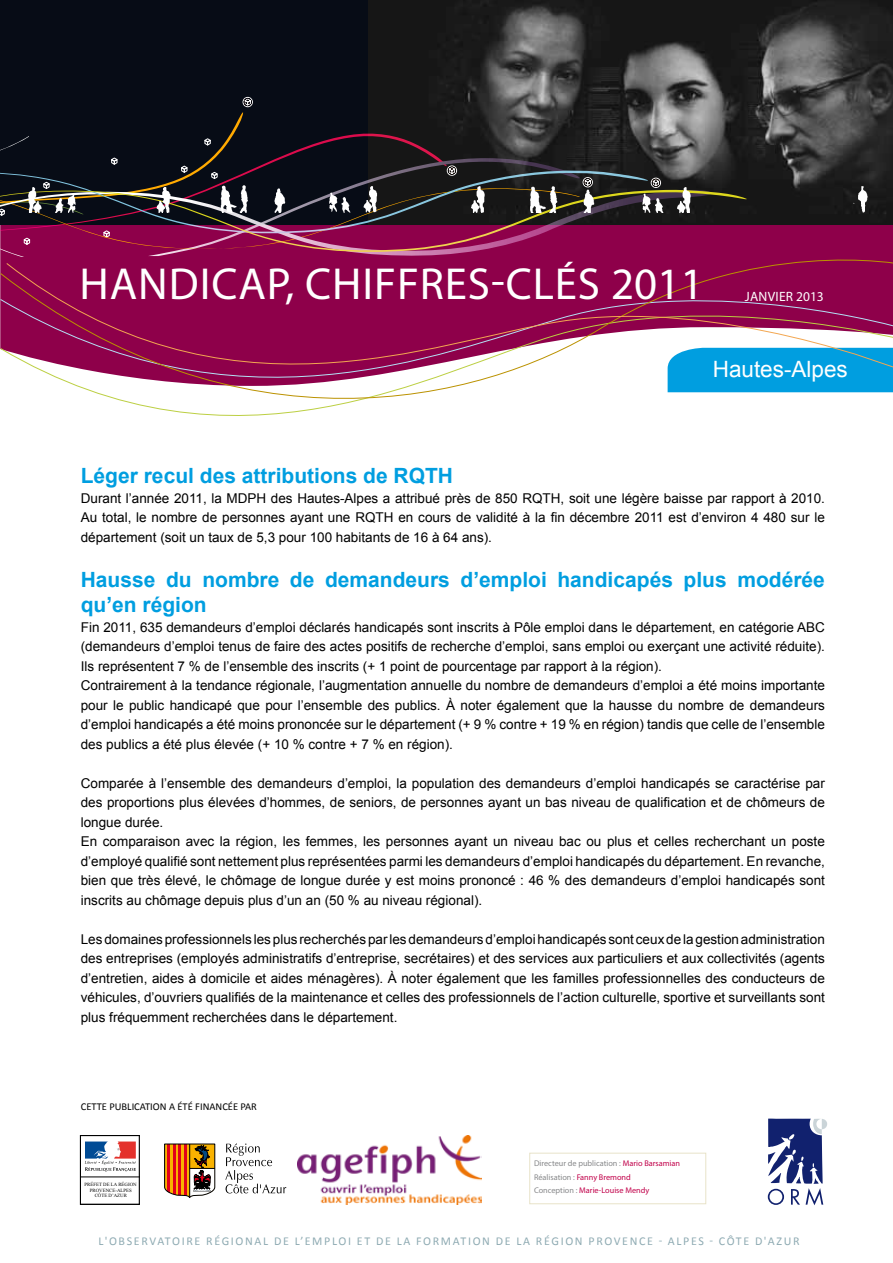
<style>
.page{position:relative;width:893px;height:1263px;background:#fff}
.page>*{position:absolute;margin:0;border:0;box-sizing:border-box;transform-origin:0 0}
.t1{font:45px "Myriad Pro";letter-spacing:.02em;color:#fff}
.t2{font:22.5px "Arial";color:#fff}
.t3{font:700 21px/25.5px "Arial";color:#009ee0}
.t4{font:13.5px/19.5px "Arial";color:#000;text-align:justify}
.t5{font:13.5px "Myriad Pro";letter-spacing:.02em;color:#fff}
.t6{font:12px "Calibri";letter-spacing:.135em;color:#8fabb3}
.t7{font:10.5px "Calibri";color:#000}
.t8{font:8.25px/13.5px "Myriad Pro";color:#87888a}
.t9{font:4.8px/5.8px "Times New Roman";color:#000;text-align:center}
.s1{color:#c1004a}
</style>
<div class="page">
<div style="left:0;top:224px;width:893px;height:34px;background:#8e004a"></div>
<div style="left:0;top:258px;width:893px;height:94px;background:#8e004a"></div>
<svg style="left:6px;top:262px;width:887px;height:154px"></svg>
<svg style="left:225px;top:1143px;width:61px;height:50px"></svg>
<svg style="left:164px;top:1144px;width:51px;height:54px;background:#bb6e36"></svg>
<svg style="left:85px;top:1141px;width:51px;height:30px"></svg>
<hr style="left:81px;top:1177px;width:58px;height:1px;background:#000">
<div style="left:80px;top:1135px;width:59px;height:69px;border:1px solid #000"></div>
<div style="left:0;top:0;width:893px;height:224px;background:#070c16"></div>
<img style="left:368px;top:0;width:525px;height:224px">
<svg style="left:768px;top:1118px;width:59px;height:87px"></svg>
<img style="left:297px;top:1135px;width:184px;height:69px">
<div style="left:243px;top:97px;width:10px;height:10px;border:1px solid #fff;border-radius:50%"></div>
<svg style="left:244px;top:98px;width:7px;height:8px"></svg>
<svg style="left:0;top:112px;width:591px;height:48px"></svg>
<svg style="left:0;top:255px;width:711px;height:2px"></svg>
<svg style="left:0;top:160px;width:648px;height:30px"></svg>
<svg style="left:0;top:190px;width:747px;height:65px"></svg>
<div style="left:651px;top:178px;width:10px;height:10px;border:1px solid #fff;border-radius:50%"></div>
<img style="left:147px;top:179px;width:26px;height:33px">
<img style="left:833px;top:179px;width:60px;height:33px">
<img style="left:465px;top:179px;width:25px;height:33px">
<img style="left:523px;top:179px;width:87px;height:33px">
<img style="left:639px;top:179px;width:57px;height:33px">
<img style="left:22px;top:179px;width:57px;height:33px">
<img style="left:322px;top:178px;width:60px;height:34px">
<img style="left:217px;top:178px;width:91px;height:34px">
<div style="left:529px;top:1153px;width:177px;height:51px;border:1px solid #e8e3c9"></div>
<p class="t1" style="left:80px;top:256px;width:625px">HANDICAP, CHIFFRES-CLÉS 2011</p>
<p class="t5" style="left:745px;top:288px;width:81px">JANVIER 2013</p>
<p class="t2" style="left:713px;top:354px;width:137px">Hautes-Alpes</p>
<p class="t3" style="left:81px;top:464px;width:374px">Léger recul des attributions de RQTH</p>
<p class="t4" style="left:81px;top:488px;width:746px">Durant l’année 2011, la MDPH des Hautes-Alpes a attribué près de 850 RQTH, soit une légère baisse par rapport à 2010.<br>Au total, le nombre de personnes ayant une RQTH en cours de validité à la fin décembre 2011 est d’environ 4 480 sur le département (soit un taux de 5,3 pour 100 habitants de 16 à 64 ans).</p>
<p class="t3" style="left:81px;top:567px;width:746px">Hausse du nombre de demandeurs d’emploi handicapés plus modérée qu’en région</p>
<p class="t4" style="left:81px;top:617px;width:746px;text-align:left">Fin 2011, 635 demandeurs d’emploi déclarés handicapés sont inscrits à Pôle emploi dans le département, en catégorie ABC (demandeurs d’emploi tenus de faire des actes positifs de recherche d’emploi, sans emploi ou exerçant une activité réduite).<br>Ils représentent 7 % de l’ensemble des inscrits (+ 1 point de pourcentage par rapport à la région).<br>Contrairement à la tendance régionale, l’augmentation annuelle du nombre de demandeurs d’emploi a été moins importante pour le public handicapé que pour l’ensemble des publics. À noter également que la hausse du nombre de demandeurs d’emploi handicapés a été moins prononcée sur le département (+ 9 % contre + 19 % en région) tandis que celle de l’ensemble des publics a été plus élevée (+ 10 % contre + 7 % en région).</p>
<p class="t4" style="left:81px;top:773px;width:746px;text-align:left">Comparée à l’ensemble des demandeurs d’emploi, la population des demandeurs d’emploi handicapés se caractérise par des proportions plus élevées d’hommes, de seniors, de personnes ayant un bas niveau de qualification et de chômeurs de longue durée.<br>En comparaison avec la région, les femmes, les personnes ayant un niveau bac ou plus et celles recherchant un poste d’employé qualifié sont nettement plus représentées parmi les demandeurs d’emploi handicapés du département. En revanche, bien que très élevé, le chômage de longue durée y est moins prononcé : 46 % des demandeurs d’emploi handicapés sont inscrits au chômage depuis plus d’un an (50 % au niveau régional).</p>
<p class="t4" style="left:81px;top:929px;width:746px">Les domaines professionnels les plus recherchés par les demandeurs d’emploi handicapés sont ceux de la gestion administration des entreprises (employés administratifs d’entreprise, secrétaires) et des services aux particuliers et aux collectivités (agents d’entretien, aides à domicile et aides ménagères). À noter également que les familles professionnelles des conducteurs de véhicules, d’ouvriers qualifiés de la maintenance et celles des professionnels de l’action culturelle, sportive et surveillants sont plus fréquemment recherchées dans le département.</p>
<p class="t7" style="left:81px;top:1099px;width:7px">CETTE</p>
<p class="t7" style="left:109px;top:1099px;width:6px">PUBLICATI</p>
<p class="t7" style="left:153px;top:1099px;width:54px">ON A ÉTÉ FINANCÉE</p>
<p class="t7" style="left:241px;top:1099px;width:7px">PAR</p>
<p class="t9" style="left:85px;top:1181px;width:54px">PRÉFET DE LA RÉGION<br>PROVENCE-ALPES<br>CÔTE D’AZUR</p>
<p class="t8" style="left:534px;top:1156px;width:148px">Directeur de publication : <span class="s1">Mario Barsamian<br></span>Réalisation : <span class="s1">Fanny Bremond<br></span>Conception : <span class="s1">Marie-Louise Mendy</span></p>
<p class="t6" style="left:99px;top:1234px;width:703px">L'OBSERVATOIRE RÉGIONAL DE L’EMPLOI ET DE LA FORMATION DE LA RÉGION PROVENCE - ALPES - CÔTE D'AZUR</p>
</div>
